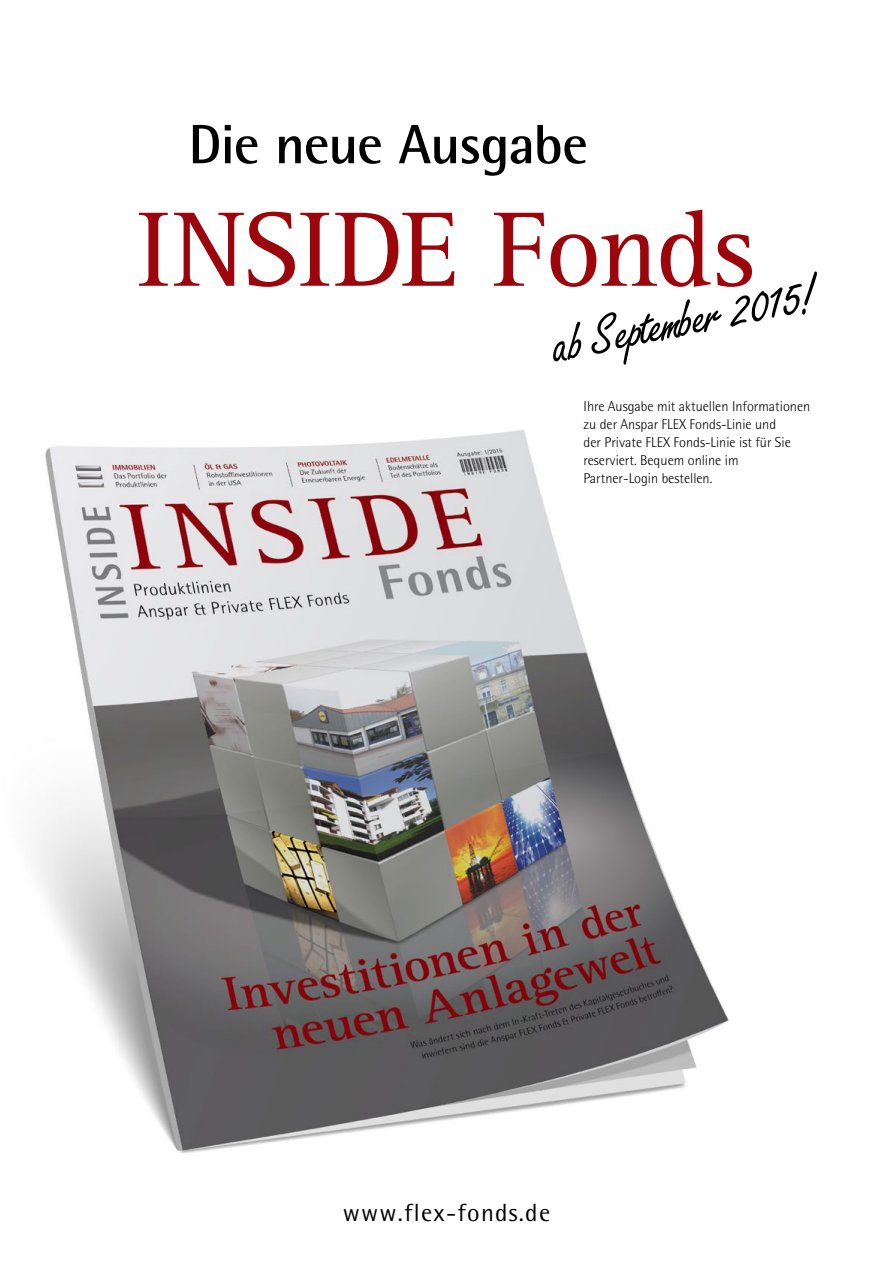
<style>
.page{position:relative;width:893px;height:1263px;background:#fff}
.page>*{position:absolute;margin:0;border:0;box-sizing:border-box;transform-origin:0 0}
.t1{font:109.65px "Rotis Serif";letter-spacing:-.03em;color:#9c050b}
.t2{font:55.5px "Freeport";color:#000}
.t3{font:700 55.5px "Rotis Semi Sans Pro";letter-spacing:-.02em;color:#000}
.t4{font:24.9px "Rotis Semi Sans Pro";letter-spacing:.05em;color:#000}
.t5{font:300 14.25px/18px "Rotis Semi Sans Pro";color:#000}
</style>
<div class="page">
<img style="left:36px;top:430px;width:693px;height:724px">
<hr style="left:892px;top:320px;width:1px;height:326px;background:#ececec">
<h2 class="t3" style="left:188px;top:110px;width:401px">Die neue Ausgabe</h2>
<h1 class="t1" style="left:137px;top:187px;width:620px">INSIDE Fonds</h1>
<h2 class="t2" style="left:545px;top:313px;width:271px;rotate:-11deg">ab September 2015!</h2>
<p class="t5" style="left:584px;top:397px;width:228px">Ihre Ausgabe mit aktuellen Informationen zu der Anspar FLEX Fonds-Linie und<br>der Private FLEX Fonds-Linie ist für Sie reserviert. Bequem online im Partner-Login bestellen.</p>
<h3 class="t4" style="left:343px;top:1197px;width:209px">www.flex-fonds.de</h3>
</div>
